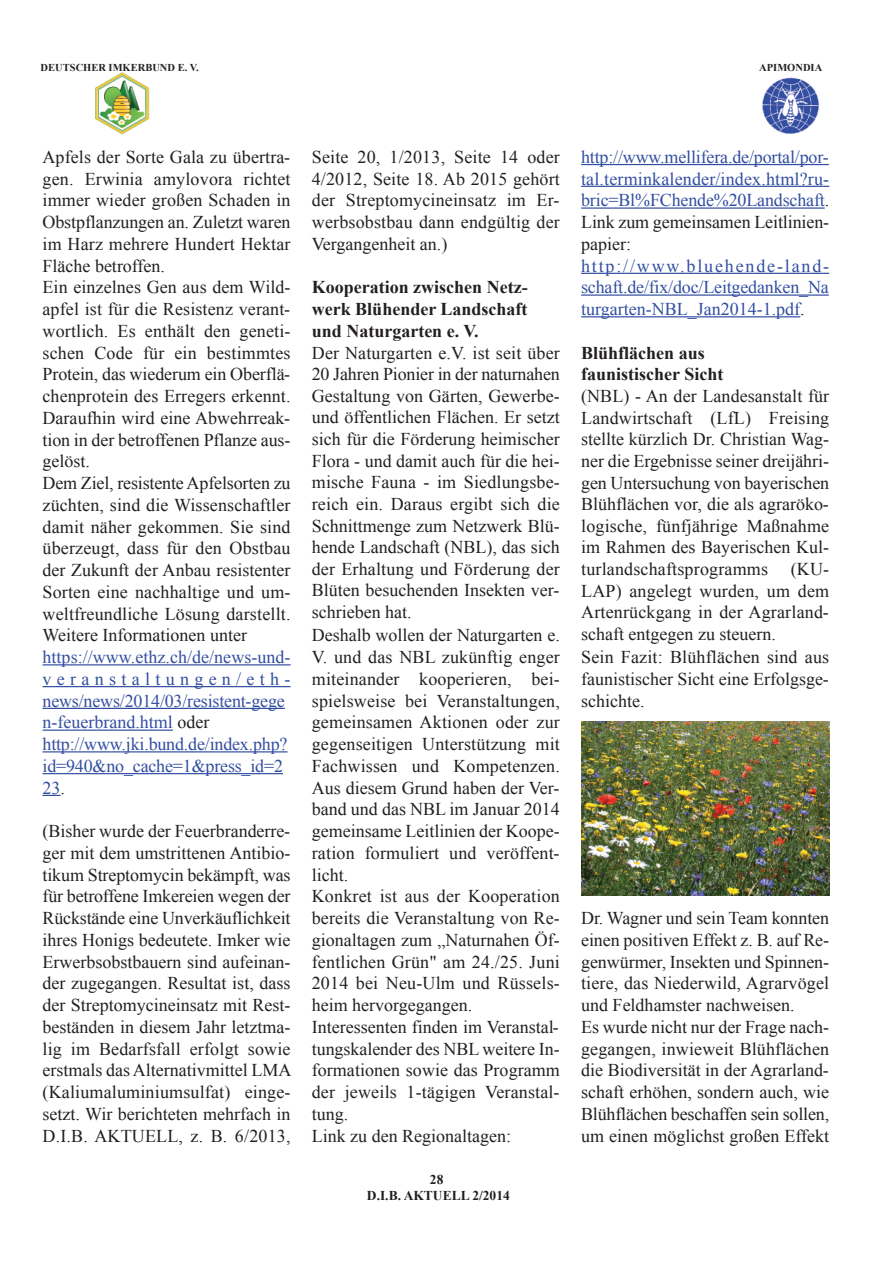
<style>
.page{position:relative;width:893px;height:1263px;background:#fff}
.page>*{position:absolute;margin:0;border:0;box-sizing:border-box;transform-origin:0 0}
.t1{font:18px/21.8px "Times New Roman";letter-spacing:.005em;color:#231f20;text-align:justify}
.t2{font:18px/21.8px "Times New Roman";letter-spacing:-.005em;color:#324ea1;text-align:justify}
.t3{font:700 18px/21.8px "Times New Roman";color:#231f20;text-align:justify}
.t4{font:700 13.5px/16.2px "Times New Roman";color:#231f20;text-align:center}
.t5{font:700 10.5px "Times New Roman";color:#231f20}
.s1{color:#231f20}
</style>
<div class="page">
<hr style="left:43px;top:664px;width:248px;height:1px;background:#324ea1">
<hr style="left:43px;top:686px;width:248px;height:1px;background:#324ea1">
<hr style="left:43px;top:708px;width:242px;height:1px;background:#324ea1">
<hr style="left:43px;top:729px;width:130px;height:2px;background:#324ea1">
<hr style="left:43px;top:751px;width:245px;height:1px;background:#324ea1">
<hr style="left:43px;top:773px;width:240px;height:1px;background:#324ea1">
<svg style="left:43px;top:795px;width:18px;height:1px"></svg>
<hr style="left:581px;top:164px;width:242px;height:1px;background:#324ea1">
<hr style="left:581px;top:186px;width:242px;height:1px;background:#324ea1">
<hr style="left:581px;top:207px;width:244px;height:2px;background:#324ea1">
<hr style="left:581px;top:273px;width:242px;height:1px;background:#324ea1">
<hr style="left:581px;top:294px;width:248px;height:2px;background:#324ea1">
<hr style="left:581px;top:316px;width:219px;height:1px;background:#324ea1">
<img style="left:95px;top:72px;width:55px;height:63px">
<img style="left:762px;top:77px;width:58px;height:57px">
<img style="left:581px;top:722px;width:248px;height:173px">
<p class="t5" style="left:41px;top:61px;width:160px">DEUTSCHER IMKERBUND E. V.</p>
<p class="t5" style="left:759px;top:62px;width:64px">APIMONDIA</p>
<p class="t1" style="left:43px;top:146px;width:250px;text-align:left">Apfels der Sorte Gala zu übertra&shy;gen. Erwinia amylovora richtet immer wieder großen Schaden in<br>Obstpflanzungen an. Zuletzt waren im Harz mehrere Hundert Hektar<br>Fläche betroffen.<br>Ein einzelnes Gen aus dem Wild&shy;apfel ist für die Resistenz verant&shy;wortlich. Es enthält den geneti&shy;schen Code für ein bestimmtes<br>Protein, das wiederum ein Oberflä&shy;chenprotein des Erregers erkennt.<br>Daraufhin wird eine Abwehrreak&shy;tion in der betroffenen Pflanze aus&shy;gelöst.<br>Dem Ziel, resistente Apfelsorten zu züchten, sind die Wissenschaftler damit näher gekommen. Sie sind überzeugt, dass für den Obstbau der Zukunft der Anbau resistenter<br>Sorten eine nachhaltige und um&shy;weltfreundliche Lösung darstellt.<br>Weitere Informationen unter</p>
<p class="t2" style="left:43px;top:646px;width:250px;text-align:left">https://www.ethz.ch/de/news-und&shy;veranstaltungen/eth&shy;news/news/2014/03/resistent-gege n-feuerbrand.html <span class="s1">oder </span>http://www.jki.bund.de/index.php? id=940&amp;no_cache=1&amp;press_id=2<br>23<span class="s1">.</span></p>
<p class="t1" style="left:43px;top:820px;width:251px">(Bisher wurde der Feuerbranderre&shy;ger mit dem umstrittenen Antibio&shy;tikum Streptomycin bekämpft, was für betroffene Imkereien wegen der Rückstände eine Unverkäuflichkeit ihres Honigs bedeutete. Imker wie Erwerbsobstbauern sind aufeinan&shy;der zugegangen. Resultat ist, dass der Streptomycineinsatz mit Rest&shy;beständen in diesem Jahr letztma&shy;lig im Bedarfsfall erfolgt sowie erstmals das Alternativmittel LMA (Kaliumaluminiumsulfat) einge&shy;setzt. Wir berichteten mehrfach in D.I.B. AKTUELL, z. B. 6/2013,</p>
<p class="t1" style="left:312px;top:146px;width:250px">Seite 20, 1/2013, Seite 14 oder 4/2012, Seite 18. Ab 2015 gehört der Streptomycineinsatz im Er&shy;werbsobstbau dann endgültig der Vergangenheit an.)</p>
<p class="t3" style="left:312px;top:276px;width:217px">Kooperation zwischen Netz&shy;werk Blühender Landschaft und Naturgarten e. V.</p>
<p class="t1" style="left:312px;top:342px;width:250px">Der Naturgarten e.V. ist seit über 20 Jahren Pionier in der naturnahen Gestaltung von Gärten, Gewerbe&shy;und öffentlichen Flächen. Er setzt sich für die Förderung heimischer Flora - und damit auch für die hei&shy;mische Fauna - im Siedlungsbe&shy;reich ein. Daraus ergibt sich die Schnittmenge zum Netzwerk Blü&shy;hende Landschaft (NBL), das sich der Erhaltung und Förderung der Blüten besuchenden Insekten ver&shy;schrieben hat.</p>
<p class="t1" style="left:312px;top:624px;width:250px;text-align:left">Deshalb wollen der Naturgarten e.<br>V. und das NBL zukünftig enger miteinander kooperieren, bei&shy;spielsweise bei Veranstaltungen, gemeinsamen Aktionen oder zur gegenseitigen Unterstützung mit<br>Fachwissen und Kompetenzen.<br>Aus diesem Grund haben der Ver&shy;band und das NBL im Januar 2014 gemeinsame Leitlinien der Koope&shy;ration formuliert und veröffent&shy;licht.<br>Konkret ist aus der Kooperation bereits die Veranstaltung von Re&shy;gionaltagen zum „Naturnahen Öf&shy;fentlichen Grün" am 24./25. Juni<br>2014 bei Neu-Ulm und Rüssels&shy;heim hervorgegangen.<br>Interessenten finden im Veranstal&shy;tungskalender des NBL weitere In&shy;formationen sowie das Programm der jeweils 1-tägigen Veranstal&shy;tung.<br>Link zu den Regionaltagen:</p>
<p class="t4" style="left:367px;top:1171px;width:144px">28<br>D.I.B. AKTUELL 2/2014</p>
<p class="t2" style="left:581px;top:146px;width:250px">http://www.mellifera.de/portal/por&shy;tal.terminkalender/index.html?ru&shy;bric=Bl%FChende%20Landschaft<span class="s1">.<br>Link zum gemeinsamen Leitlinien&shy;papier:</span></p>
<p class="t2" style="left:581px;top:255px;width:250px">http://www.bluehende-land&shy;schaft.de/fix/doc/Leitgedanken_Na turgarten-NBL_Jan2014-1.pdf<span class="s1">.</span></p>
<p class="t3" style="left:581px;top:342px;width:144px">Blühflächen aus faunistischer Sicht</p>
<p class="t1" style="left:581px;top:385px;width:250px">(NBL) - An der Landesanstalt für Landwirtschaft (LfL) Freising stellte kürzlich Dr. Christian Wag&shy;ner die Ergebnisse seiner dreijähri&shy;gen Untersuchung von bayerischen Blühflächen vor, die als agraröko&shy;logische, fünfjährige Maßnahme im Rahmen des Bayerischen Kul&shy;turlandschaftsprogramms</p>
<p class="t1" style="left:581px;top:558px;width:250px;text-indent:210px">(KU-LAP) angelegt wurden, um dem Artenrückgang in der Agrarland&shy;schaft entgegen zu steuern.</p>
<p class="t1" style="left:581px;top:646px;width:250px">Sein Fazit: Blühflächen sind aus faunistischer Sicht eine Erfolgsge&shy;schichte.</p>
<p class="t1" style="left:581px;top:907px;width:250px;text-align:left">Dr. Wagner und sein Team konnten einen positiven Effekt z. B. auf Re&shy;genwürmer, Insekten und Spinnen&shy;tiere, das Niederwild, Agrarvögel und Feldhamster nachweisen.<br>Es wurde nicht nur der Frage nach&shy;gegangen, inwieweit Blühflächen die Biodiversität in der Agrarland&shy;schaft erhöhen, sondern auch, wie Blühflächen beschaffen sein sollen, um einen möglichst großen Effekt</p>
</div>
